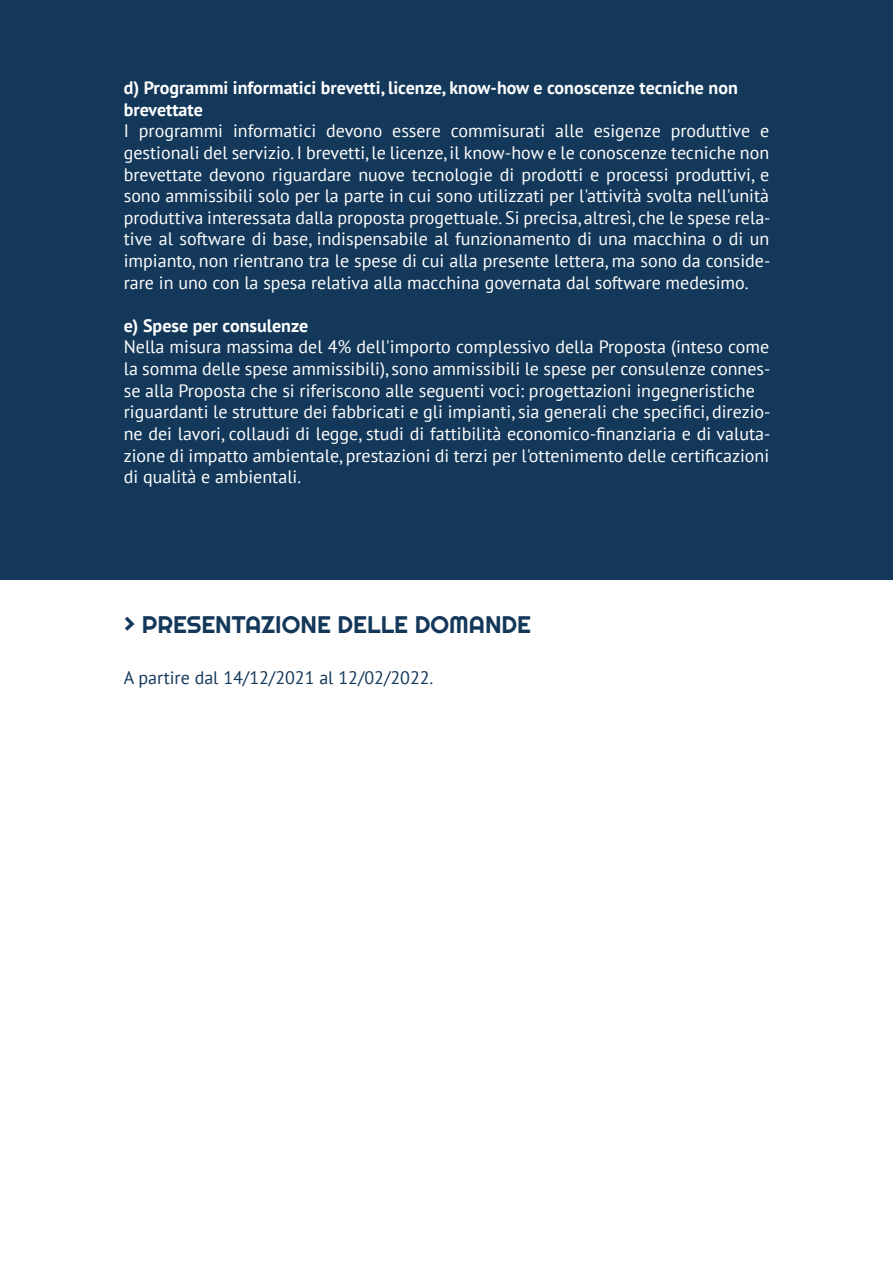
<style>
.page{position:relative;width:893px;height:1263px;background:#fff}
.page>*{position:absolute;margin:0;border:0;box-sizing:border-box;transform-origin:0 0}
.t1{font:24px "Righteous";color:#14385a}
.t2{font:18px/21.6px "PT Sans";color:#fff;text-align:justify}
.t3{font:700 18px/21.6px "PT Sans";color:#fff}
.t4{font:18px "PT Sans";color:#14385a}
</style>
<div class="page">
<div style="left:0;top:0;width:893px;height:580px;background:#14385a"></div>
<p class="t3" style="left:124px;top:77px;width:616px">d) Programmi informatici brevetti, licenze, know-how e conoscenze tecniche non brevettate</p>
<p class="t2" style="left:124px;top:120px;width:648px">I programmi informatici devono essere commisurati alle esigenze produttive e gestionali del servizio. I brevetti, le licenze, il know-how e le conoscenze tecniche non brevettate devono riguardare nuove tecnologie di prodotti e processi produttivi, e sono ammissibili solo per la parte in cui sono utilizzati per l'attività svolta nell'unità produttiva interessata dalla proposta progettuale. Si precisa, altresì, che le spese rela&shy;tive al software di base, indispensabile al funzionamento di una macchina o di un impianto, non rientrano tra le spese di cui alla presente lettera, ma sono da conside&shy;rare in uno con la spesa relativa alla macchina governata dal software medesimo.</p>
<p class="t3" style="left:124px;top:314px;width:186px">e) Spese per consulenze</p>
<p class="t2" style="left:124px;top:336px;width:648px;text-align:left">Nella misura massima del 4% dell'importo complessivo della Proposta (inteso come la somma delle spese ammissibili), sono ammissibili le spese per consulenze connes&shy;se alla Proposta che si riferiscono alle seguenti voci: progettazioni ingegneristiche riguardanti le strutture dei fabbricati e gli impianti, sia generali che specifici, direzio&shy;ne dei lavori, collaudi di legge, studi di fattibilità economico-finanziaria e di valuta&shy;zione di impatto ambientale, prestazioni di terzi per l'ottenimento delle certificazioni di qualità e ambientali.</p>
<h1 class="t1" style="left:124px;top:609px;width:409px">&gt; PRESENTAZIONE DELLE DOMANDE</h1>
<p class="t4" style="left:124px;top:666px;width:311px">A partire dal 14/12/2021 al 12/02/2022.</p>
</div>
